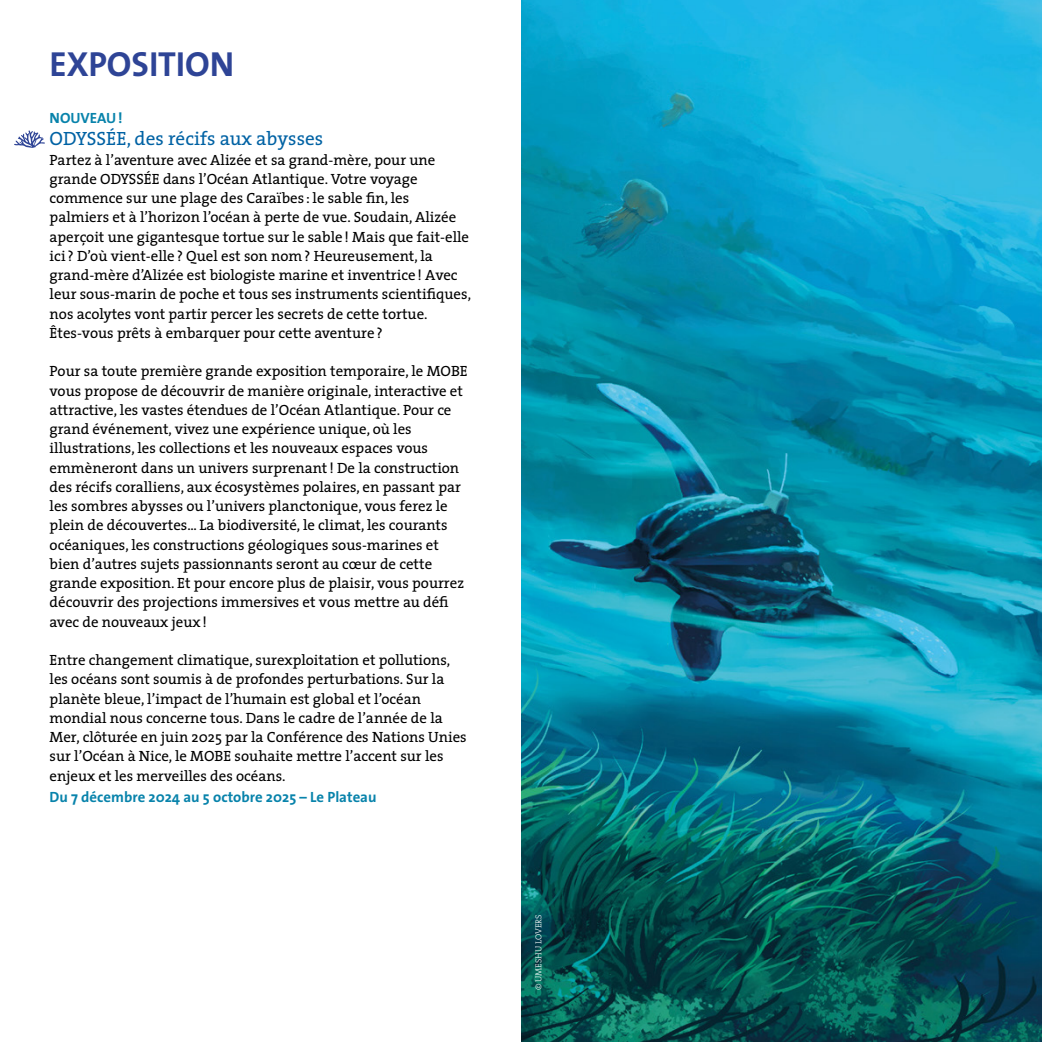
<style>
.page{position:relative;width:1042px;height:1042px;background:#fff}
.page>*{position:absolute;margin:0;border:0;box-sizing:border-box;transform-origin:0 0}
.t1{font:35px "The Sans Bold Caps";letter-spacing:-.005em;color:#2e4496}
.t2{font:19.25px "The Serif";color:#0062a4}
.t3{font:14.88px/19.2px "The Serif";color:#000}
.t4{font:700 14.88px "The Sans";color:#0883ab}
.t5{font:300 8.75px "The Serif";color:#fff}
</style>
<div class="page">
<img style="left:521px;top:0;width:521px;height:1042px">
<svg style="left:14px;top:130px;width:31px;height:18px"></svg>
<h1 class="t1" style="left:50px;top:35px;width:186px">EXPOSITION</h1>
<p class="t4" style="left:50px;top:105px;width:74px">NOUVEAU!</p>
<p class="t2" style="left:50px;top:123px;width:275px">ODYSSÉE, des récifs aux abysses</p>
<p class="t3" style="left:50px;top:149px;width:423px">Partez à l’aventure avec Alizée et sa grand-mère, pour une grande ODYSSÉE dans l’Océan Atlantique. Votre voyage commence sur une plage des Caraïbes : le sable fin, les palmiers et à l’horizon l’océan à perte de vue. Soudain, Alizée aperçoit une gigantesque tortue sur le sable! Mais que fait-elle ici ? D’où vient-elle? Quel est son nom? Heureusement, la grand-mère d’Alizée est biologiste marine et inventrice! Avec leur sous-marin de poche et tous ses instruments scientifiques, nos acolytes vont partir percer les secrets de cette tortue.<br>Êtes-vous prêts à embarquer pour cette aventure?</p>
<p class="t3" style="left:50px;top:361px;width:420px">Pour sa toute première grande exposition temporaire, le MOBE vous propose de découvrir de manière originale, interactive et attractive, les vastes étendues de l’Océan Atlantique. Pour ce grand événement, vivez une expérience unique, où les illustrations, les collections et les nouveaux espaces vous emmèneront dans un univers surprenant! De la construction des récifs coralliens, aux écosystèmes polaires, en passant par les sombres abysses ou l’univers planctonique, vous ferez le plein de découvertes... La biodiversité, le climat, les courants océaniques, les constructions géologiques sous-marines et bien d’autres sujets passionnants seront au cœur de cette grande exposition. Et pour encore plus de plaisir, vous pourrez découvrir des projections immersives et vous mettre au défi avec de nouveaux jeux!</p>
<p class="t3" style="left:50px;top:650px;width:419px">Entre changement climatique, surexploitation et pollutions, les océans sont soumis à de profondes perturbations. Sur la planète bleue, l’impact de l’humain est global et l’océan mondial nous concerne tous. Dans le cadre de l’année de la Mer, clôturée en juin 2025 par la Conférence des Nations Unies sur l’Océan à Nice, le MOBE souhaite mettre l’accent sur les enjeux et les merveilles des océans.</p>
<p class="t4" style="left:50px;top:784px;width:328px">Du 7 décembre 2024 au 5 octobre 2025 – Le Plateau</p>
<p class="t5" style="left:531px;top:990px;width:78px;rotate:-90deg">© UMESHU LOVERS</p>
</div>
